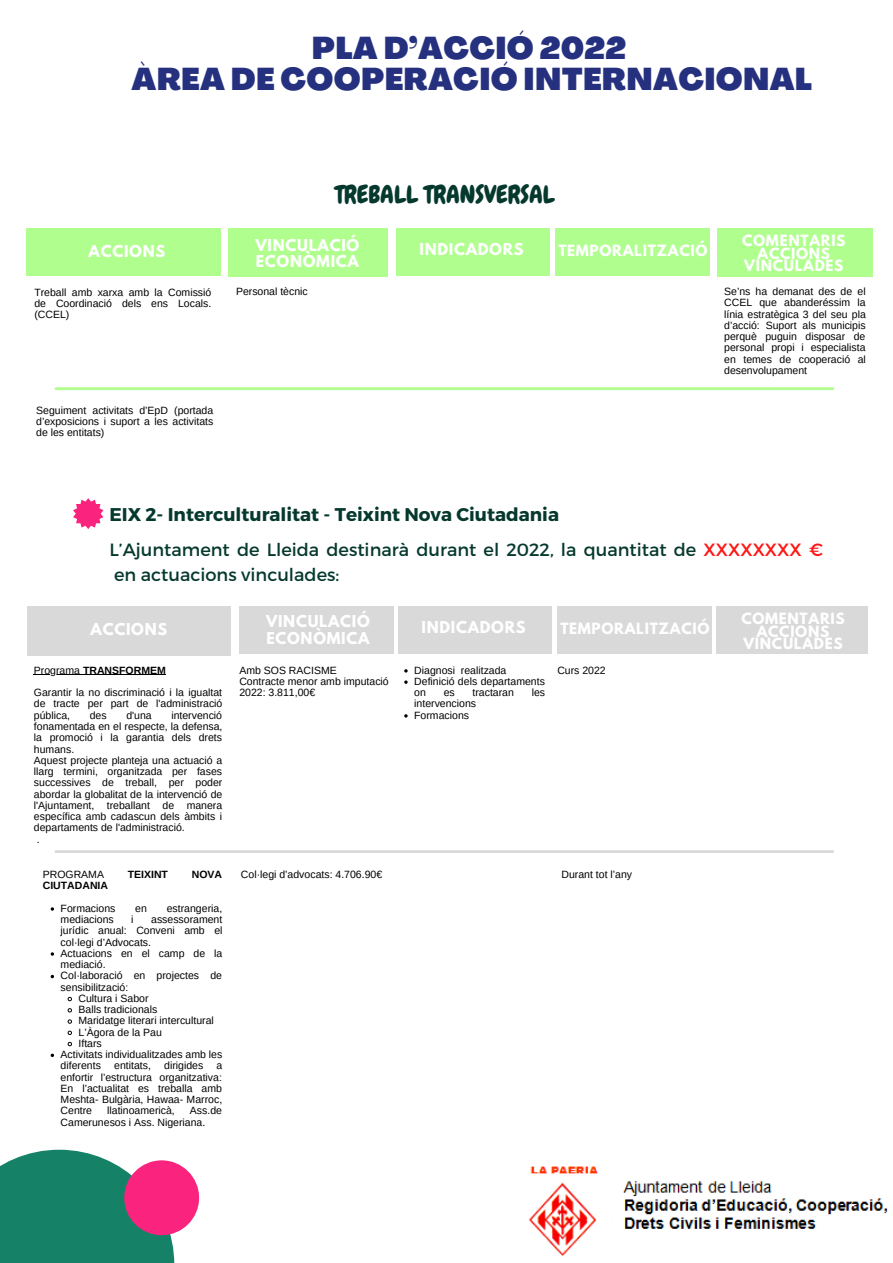
<style>
.page{position:relative;width:893px;height:1263px;background:#fff}
.page>*{position:absolute;margin:0;border:0;box-sizing:border-box;transform-origin:0 0}
.t1{font:900 30.97px "Agrandir";letter-spacing:.01em;color:#25317f}
.t2{font:24.75px "Chewy";color:#06392d}
.t3{font:700 18.45px "Montserrat";color:#06392d}
.t4{font:17.77px/24.8px "Montserrat";color:#06392d}
.t5{font:700 14.55px/16.4px "League Spartan";letter-spacing:.05em;color:#fff}
.t6{font:700 13.8px/12.4px "League Spartan";letter-spacing:.05em;color:#fff;text-align:center}
.t7{font:10.5px/11.2px "Arimo";color:#000;text-align:justify}
.t8{font:700 10.5px "Arimo";color:#000}
.s1{color:#ff1616}
.s2{font-weight:400}
</style>
<div class="page">
<svg style="left:0;top:1150px;width:174px;height:113px;background:#298c75"></svg>
<div style="left:124px;top:1160px;width:75px;height:75px;background:#fa237d;border-radius:50%"></div>
<img style="left:529px;top:1166px;width:359px;height:91px">
<div style="left:229px;top:228px;width:159px;height:49px;background:#b0ff8e"></div>
<div style="left:396px;top:228px;width:153px;height:48px;background:#b0ff8e"></div>
<div style="left:717px;top:228px;width:156px;height:49px;background:#b0ff8e"></div>
<div style="left:555px;top:228px;width:154px;height:48px;background:#b0ff8e"></div>
<div style="left:26px;top:228px;width:194px;height:48px;background:#b0ff8e"></div>
<hr style="left:56px;top:387px;width:776px;height:3px;background:#b0ff8e">
<svg style="left:73px;top:498px;width:30px;height:31px"></svg>
<div style="left:239px;top:606px;width:154px;height:47px;background:#d9d9d9"></div>
<div style="left:398px;top:606px;width:153px;height:47px;background:#d9d9d9"></div>
<div style="left:716px;top:606px;width:152px;height:47px;background:#d9d9d9"></div>
<div style="left:557px;top:606px;width:154px;height:47px;background:#d9d9d9"></div>
<div style="left:28px;top:606px;width:203px;height:50px;background:#d9d9d9"></div>
<hr style="left:34px;top:674px;width:49px;height:1px;background:#000">
<hr style="left:83px;top:674px;width:83px;height:1px;background:#000">
<svg style="left:404px;top:669px;width:4px;height:3px"></svg>
<svg style="left:404px;top:680px;width:4px;height:4px"></svg>
<svg style="left:404px;top:714px;width:4px;height:4px"></svg>
<svg style="left:51px;top:907px;width:3px;height:4px"></svg>
<svg style="left:51px;top:952px;width:3px;height:4px"></svg>
<svg style="left:67px;top:997px;width:5px;height:4px"></svg>
<svg style="left:67px;top:1008px;width:5px;height:5px"></svg>
<svg style="left:67px;top:1019px;width:5px;height:5px"></svg>
<svg style="left:67px;top:1030px;width:5px;height:5px"></svg>
<svg style="left:67px;top:1042px;width:5px;height:4px"></svg>
<hr style="left:56px;top:850px;width:776px;height:3px;background:#d9d9d9">
<p class="t1" style="left:312px;top:36px;width:316px">PLA D’ACCIÓ 2022</p>
<p class="t1" style="left:132px;top:67px;width:682px">ÀREA DE COOPERACIÓ INTERNACIONAL</p>
<p class="t2" style="left:335px;top:178px;width:221px">TREBALL TRANSVERSAL</p>
<p class="t5" style="left:255px;top:239px;width:105px">VINCULACIÓ<br>ECONÒMICA</p>
<p class="t5" style="left:89px;top:245px;width:78px">ACCIONS</p>
<p class="t5" style="left:419px;top:243px;width:106px">INDICADORS</p>
<p class="t6" style="left:558px;top:246px;width:151px">TEMPORALITZACIÓ</p>
<p class="t6" style="left:742px;top:236px;width:105px">COMENTARIS</p>
<p class="t6" style="left:744px;top:249px;width:101px">ACCIONS<br>VINCULADES</p>
<p class="t7" style="left:34px;top:286px;width:178px">Treball amb xarxa amb la Comissió de Coordinació dels ens Locals. (CCEL)</p>
<p class="t7" style="left:236px;top:286px;width:73px">Personal tècnic</p>
<p class="t7" style="left:724px;top:286px;width:143px">Se’ns ha demanat des de el CCEL que abanderéssim la línia estratègica 3 del seu pla d’acció: Suport als municipis perquè puguin disposar de personal propi i especialista en temes de cooperació al desenvolupament</p>
<p class="t7" style="left:36px;top:404px;width:179px">Seguiment activitats d’EpD (portada d’exposicions i suport a les activitats de les entitats)</p>
<p class="t3" style="left:109px;top:503px;width:451px">EIX 2- Interculturalitat - Teixint Nova Ciutadania</p>
<p class="t4" style="left:109px;top:537px;width:715px">L’Ajuntament de Lleida destinarà durant el 2022, la quantitat de <span class="s1">XXXXXXXX € </span>en actuacions vinculades:</p>
<p class="t5" style="left:266px;top:615px;width:105px">VINCULACIÓ<br>ECONÒMICA</p>
<p class="t5" style="left:91px;top:623px;width:78px">ACCIONS</p>
<p class="t5" style="left:421px;top:621px;width:106px">INDICADORS</p>
<p class="t6" style="left:560px;top:624px;width:151px">TEMPORALITZACIÓ</p>
<p class="t6" style="left:741px;top:614px;width:105px">COMENTARIS</p>
<p class="t6" style="left:743px;top:627px;width:101px">ACCIONS<br>VINCULADES</p>
<p class="t8" style="left:34px;top:664px;width:133px"><span class="s2">Programa</span> TRANSFORMEM</p>
<p class="t7" style="left:34px;top:687px;width:190px">Garantir la no discriminació i la igualtat de tracte per part de l'administració pública,</p>
<p class="t7" style="left:34px;top:709px;width:190px;text-indent:137px">intervenció fonamentada en el respecte, la defensa, la promoció i la garantia dels drets humans.</p>
<p class="t7" style="left:34px;top:754px;width:190px">Aquest projecte planteja una actuació a llarg termini, organitzada per fases successives de treball, per poder abordar la globalitat de la intervenció de l'Ajuntament, treballant de manera específica amb cadascun dels àmbits i departaments de l'administració.</p>
<p class="t7" style="left:37px;top:833px;width:4px">.</p>
<p class="t7" style="left:90px;top:709px;width:18px">des</p>
<p class="t7" style="left:126px;top:709px;width:27px">d'una</p>
<p class="t7" style="left:43px;top:869px;width:63px">PROGRAMA</p>
<p class="t8" style="left:128px;top:868px;width:42px">TEIXINT</p>
<p class="t8" style="left:192px;top:868px;width:32px">NOVA</p>
<p class="t8" style="left:43px;top:880px;width:67px">CIUTADANIA</p>
<p class="t7" style="left:61px;top:902px;width:56px">Formacions</p>
<p class="t7" style="left:135px;top:902px;width:13px">en</p>
<p class="t7" style="left:167px;top:902px;width:57px">estrangeria,</p>
<p class="t7" style="left:61px;top:914px;width:55px">mediacions</p>
<p class="t7" style="left:131px;top:914px;width:4px">i</p>
<p class="t7" style="left:61px;top:914px;width:163px;text-indent:91px">assessorament jurídic anual: Conveni amb el col·legi d’Advocats.</p>
<p class="t7" style="left:61px;top:947px;width:163px">Actuacions en el camp de la mediació.</p>
<p class="t7" style="left:61px;top:970px;width:163px">Col·laboració en projectes de sensibilització:</p>
<p class="t7" style="left:78px;top:992px;width:72px">Cultura i Sabor</p>
<p class="t7" style="left:78px;top:1004px;width:80px">Balls tradicionals</p>
<p class="t7" style="left:78px;top:1015px;width:137px">Maridatge literari intercultural</p>
<p class="t7" style="left:78px;top:1026px;width:85px">L’Àgora de la Pau</p>
<p class="t7" style="left:78px;top:1037px;width:25px">Iftars</p>
<p class="t7" style="left:61px;top:1049px;width:163px">Activitats individualitzades amb les diferents</p>
<p class="t7" style="left:114px;top:1060px;width:38px">entitats,</p>
<p class="t7" style="left:164px;top:1060px;width:41px">dirigides</p>
<p class="t7" style="left:61px;top:1060px;width:163px;text-indent:156px">a enfortir l’estructura organitzativa:<br>En l’actualitat es treballa amb Meshta- Bulgària, Hawaa- Marroc, Centre</p>
<p class="t7" style="left:107px;top:1105px;width:69px">llatinoamericà,</p>
<p class="t7" style="left:61px;top:1105px;width:163px;text-indent:129px">Ass.de<br>Camerunesos i Ass. Nigeriana.</p>
<p class="t7" style="left:239px;top:664px;width:99px">Amb SOS RACISME</p>
<p class="t7" style="left:239px;top:676px;width:151px">Contracte menor amb imputació</p>
<p class="t7" style="left:239px;top:687px;width:77px">2022: 3.811,00€</p>
<p class="t7" style="left:414px;top:664px;width:94px">Diagnosi realitzada</p>
<p class="t7" style="left:414px;top:676px;width:132px">Definició dels departaments on</p>
<p class="t7" style="left:444px;top:687px;width:13px">es</p>
<p class="t7" style="left:472px;top:687px;width:43px">tractaran</p>
<p class="t7" style="left:532px;top:687px;width:15px">les</p>
<p class="t7" style="left:414px;top:698px;width:63px">intervencions</p>
<p class="t7" style="left:414px;top:709px;width:56px">Formacions</p>
<p class="t7" style="left:557px;top:664px;width:50px">Curs 2022</p>
<p class="t7" style="left:241px;top:869px;width:143px">Col·legi d’advocats: 4.706.90€</p>
<p class="t7" style="left:561px;top:869px;width:72px">Durant tot l’any</p>
</div>
